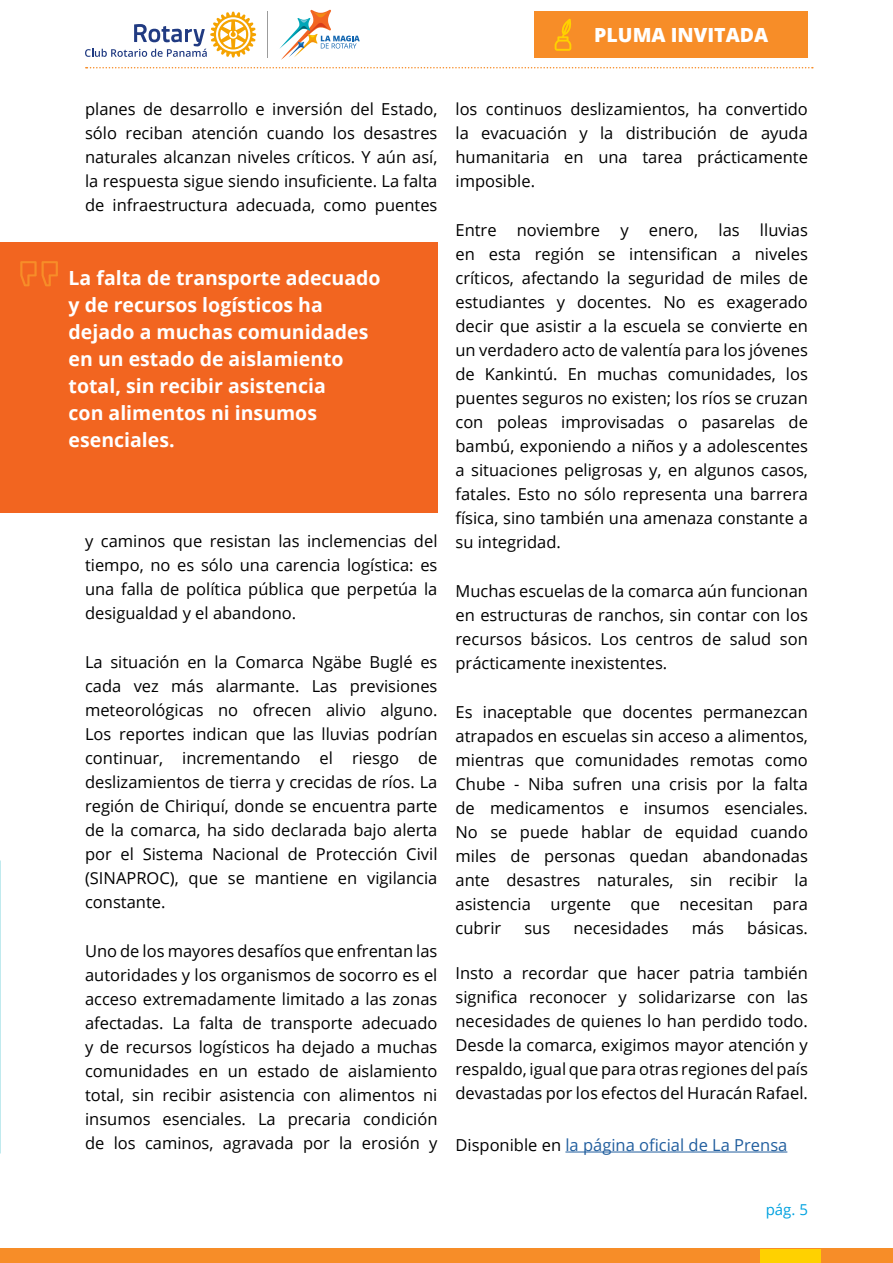
<style>
.page{position:relative;width:893px;height:1263px;background:#fff}
.page>*{position:absolute;margin:0;border:0;box-sizing:border-box;transform-origin:0 0}
.t1{font:700 19.5px/27px "Open Sans";color:#fff}
.t2{font:800 19.5px "Open Sans";color:#fff}
.t3{font:16.5px/24px "Open Sans";color:#000;text-align:justify}
.t4{font:16.5px "Open Sans";color:#215e9e}
.t5{font:15px "Open Sans";color:#00a2e0}
.s1{color:#000}
</style>
<div class="page">
<svg style="left:279px;top:10px;width:81px;height:50px"></svg>
<hr style="left:267px;top:12px;width:1px;height:46px;background:#9c9c9c">
<svg style="left:85px;top:12px;width:171px;height:45px"></svg>
<svg style="left:86px;top:67px;width:727px;height:1px"></svg>
<div style="left:0;top:1249px;width:893px;height:14px;background:#f78d28"></div>
<div style="left:761px;top:1249px;width:60px;height:14px;background:#ffd100"></div>
<div style="left:534px;top:11px;width:274px;height:47px;background:#f78d28"></div>
<svg style="left:554px;top:19px;width:18px;height:32px"></svg>
<hr style="left:565px;top:1151px;width:222px;height:1px;background:#215e9e">
<div style="left:0;top:242px;width:437px;height:270px;background:#f26520"></div>
<svg style="left:20px;top:261px;width:38px;height:25px"></svg>
<p class="t2" style="left:594px;top:20px;width:96px">NOTICIAS</p>
<p class="t2" style="left:594px;top:20px;width:176px">PLUMA INVITADA</p>
<p class="t3" style="left:85px;top:96px;width:354px">planes de desarrollo e inversión del Estado, sólo reciban atención cuando los desastres naturales alcanzan niveles críticos. Y aún así, la respuesta sigue siendo insuficiente. La falta de infraestructura adecuada, como puentes</p>
<p class="t1" style="left:69px;top:264px;width:313px">La falta de transporte adecuado y de recursos logísticos ha dejado a muchas comunidades en un estado de aislamiento total, sin recibir asistencia<br>con alimentos ni insumos esenciales.</p>
<p class="t3" style="left:85px;top:528px;width:354px">y caminos que resistan las inclemencias del tiempo, no es sólo una carencia logística: es una falla de política pública que perpetúa la desigualdad y el abandono.</p>
<p class="t3" style="left:85px;top:649px;width:354px">La situación en la Comarca Ngäbe Buglé es cada vez más alarmante. Las previsiones meteorológicas no ofrecen alivio alguno.<br>Los reportes indican que las lluvias podrían continuar, incrementando el riesgo de deslizamientos de tierra y crecidas de ríos. La región de Chiriquí, donde se encuentra parte de la comarca, ha sido declarada bajo alerta por el Sistema Nacional de Protección Civil (SINAPROC), que se mantiene en vigilancia constante.</p>
<p class="t3" style="left:85px;top:938px;width:354px">Uno de los mayores desafíos que enfrentan las autoridades y los organismos de socorro es el acceso extremadamente limitado a las zonas afectadas. La falta de transporte adecuado y de recursos logísticos ha dejado a muchas comunidades en un estado de aislamiento total, sin recibir asistencia con alimentos ni insumos esenciales. La precaria condición de los caminos, agravada por la erosión y</p>
<p class="t3" style="left:455px;top:96px;width:354px">los continuos deslizamientos, ha convertido la evacuación y la distribución de ayuda humanitaria en una tarea prácticamente imposible.</p>
<p class="t3" style="left:455px;top:217px;width:354px">Entre noviembre y enero, las lluvias en esta región se intensifican a niveles críticos, afectando la seguridad de miles de estudiantes y docentes. No es exagerado decir que asistir a la escuela se convierte en un verdadero acto de valentía para los jóvenes de Kankintú. En muchas comunidades, los puentes seguros no existen; los ríos se cruzan con poleas improvisadas o pasarelas de bambú, exponiendo a niños y a adolescentes a situaciones peligrosas y, en algunos casos, fatales. Esto no sólo representa una barrera física, sino también una amenaza constante a su integridad.</p>
<p class="t3" style="left:455px;top:578px;width:354px">Muchas escuelas de la comarca aún funcionan en estructuras de ranchos, sin contar con los recursos básicos. Los centros de salud son prácticamente inexistentes.</p>
<p class="t3" style="left:455px;top:699px;width:354px">Es inaceptable que docentes permanezcan atrapados en escuelas sin acceso a alimentos, mientras que comunidades remotas como Chube - Niba sufren una crisis por la falta de medicamentos e insumos esenciales.<br>No se puede hablar de equidad cuando miles de personas quedan abandonadas ante desastres naturales, sin recibir la asistencia urgente que necesitan para cubrir</p>
<p class="t3" style="left:524px;top:915px;width:27px">sus</p>
<p class="t3" style="left:573px;top:915px;width:97px">necesidades</p>
<p class="t3" style="left:692px;top:915px;width:34px">más</p>
<p class="t3" style="left:747px;top:915px;width:62px">básicas.</p>
<p class="t3" style="left:455px;top:960px;width:354px">Insto a recordar que hacer patria también significa reconocer y solidarizarse con las necesidades de quienes lo han perdido todo.<br>Desde la comarca, exigimos mayor atención y respaldo, igual que para otras regiones del país devastadas por los efectos del Huracán Rafael.</p>
<p class="t4" style="left:455px;top:1134px;width:333px"><span class="s1">Disponible en</span> la página oficial de La Prensa</p>
<p class="t5" style="left:766px;top:1199px;width:44px">pág. 5</p>
</div>
